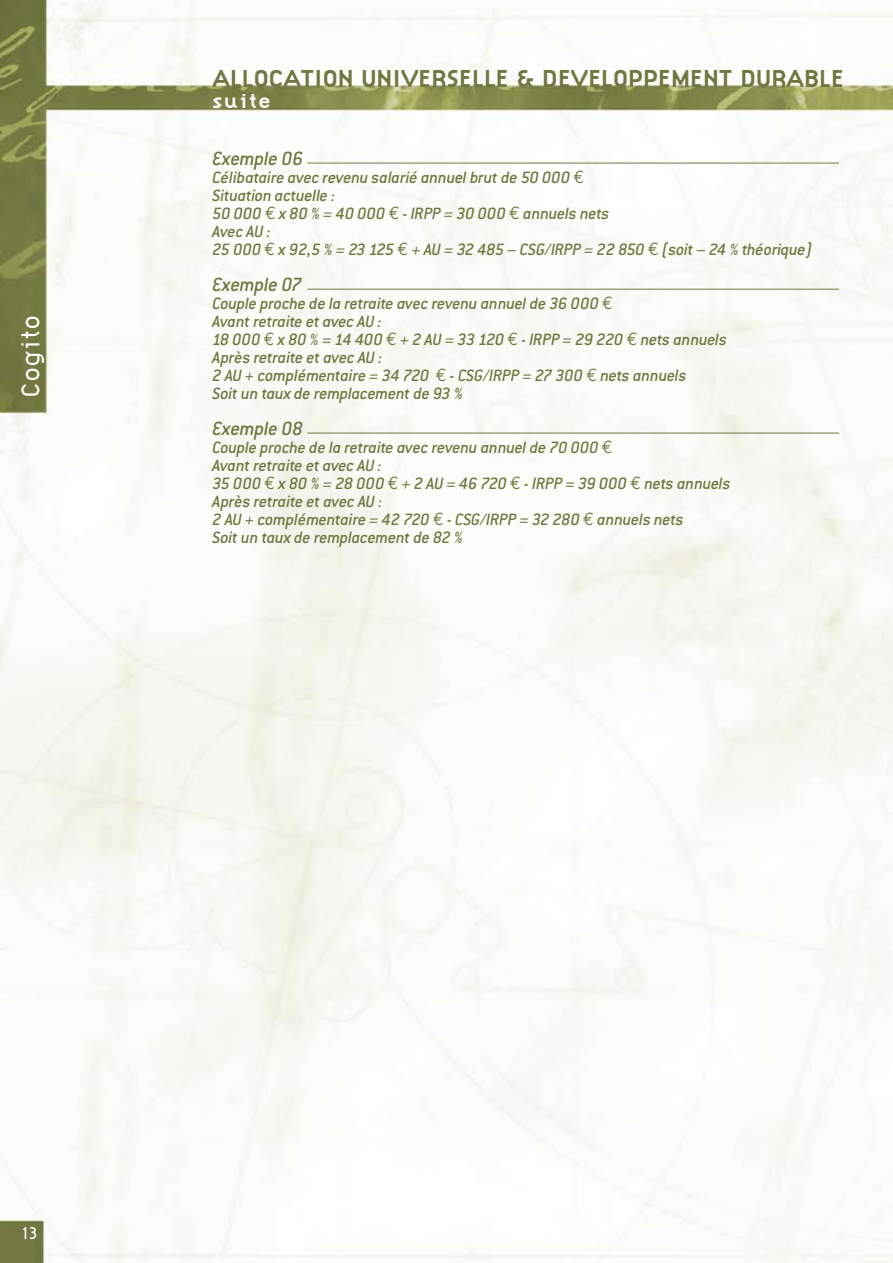
<style>
.page{position:relative;width:893px;height:1263px;background:#fff}
.page>*{position:absolute;margin:0;border:0;box-sizing:border-box;transform-origin:0 0}
.t1{font:300 27px "Citizen";color:#fff}
.t2{font:700 25.5px "Citizen";color:#707740}
.t3{font:italic 500 21px "Conduit ITC";letter-spacing:-.015em;color:#707740}
.t4{font:700 21px "Citizen";letter-spacing:.075em;color:#fff}
.t5{font:italic 500 18px/18px "Conduit ITC";letter-spacing:-.015em;color:#707740}
.t6{font:300 18px "Citizen";color:#fff}
.s1{font-family:"Euro Mono";font-weight:400;font-style:normal}
</style>
<div class="page">
<img style="left:0;top:0;width:893px;height:1263px">
<hr style="left:307px;top:163px;width:532px;height:1px;background:#707740">
<hr style="left:307px;top:289px;width:532px;height:1px;background:#707740">
<hr style="left:307px;top:433px;width:532px;height:1px;background:#707740">
<h1 class="t1" style="left:15px;top:398px;width:85px;rotate:-90deg">Cogito</h1>
<h2 class="t2" style="left:213px;top:64px;width:633px">ALLOCATION UNIVERSELLE &amp; DEVELOPPEMENT DURABLE</h2>
<p class="t4" style="left:213px;top:89px;width:60px">suite</p>
<p class="t3" style="left:213px;top:146px;width:92px">Exemple 06</p>
<p class="t5" style="left:213px;top:168px;width:601px">Célibataire avec revenu salarié annuel brut de 50 000 <span class="s1">€<br></span>Situation actuelle :<br>50 000 <span class="s1">€</span> x 80 % = 40 000 <span class="s1">€</span> - IRPP = 30 000 <span class="s1">€</span> annuels nets<br>Avec AU :<br>25 000 <span class="s1">€</span> x 92,5 % = 23 125 <span class="s1">€</span> + AU = 32 485 – CSG/IRPP = 22 850 <span class="s1">€</span> (soit – 24 % théorique)</p>
<p class="t3" style="left:213px;top:272px;width:91px">Exemple 07</p>
<p class="t5" style="left:213px;top:294px;width:516px">Couple proche de la retraite avec revenu annuel de 36 000 <span class="s1">€<br></span>Avant retraite et avec AU :<br>18 000 <span class="s1">€</span> x 80 % = 14 400 <span class="s1">€</span> + 2 AU = 33 120 <span class="s1">€</span> - IRPP = 29 220 <span class="s1">€</span> nets annuels Après retraite et avec AU :<br>2 AU + complémentaire = 34 720 <span class="s1">€</span> - CSG/IRPP = 27 300 <span class="s1">€</span> nets annuels<br>Soit un taux de remplacement de 93 %</p>
<p class="t3" style="left:213px;top:416px;width:92px">Exemple 08</p>
<p class="t5" style="left:213px;top:438px;width:520px">Couple proche de la retraite avec revenu annuel de 70 000 <span class="s1">€<br></span>Avant retraite et avec AU :<br>35 000 <span class="s1">€</span> x 80 % = 28 000 <span class="s1">€</span> + 2 AU = 46 720 <span class="s1">€</span> - IRPP = 39 000 <span class="s1">€</span> nets annuels Après retraite et avec AU :<br>2 AU + complémentaire = 42 720 <span class="s1">€</span> - CSG/IRPP = 32 280 <span class="s1">€</span> annuels nets<br>Soit un taux de remplacement de 82 %</p>
<p class="t6" style="left:22px;top:1222px;width:17px">13</p>
</div>
